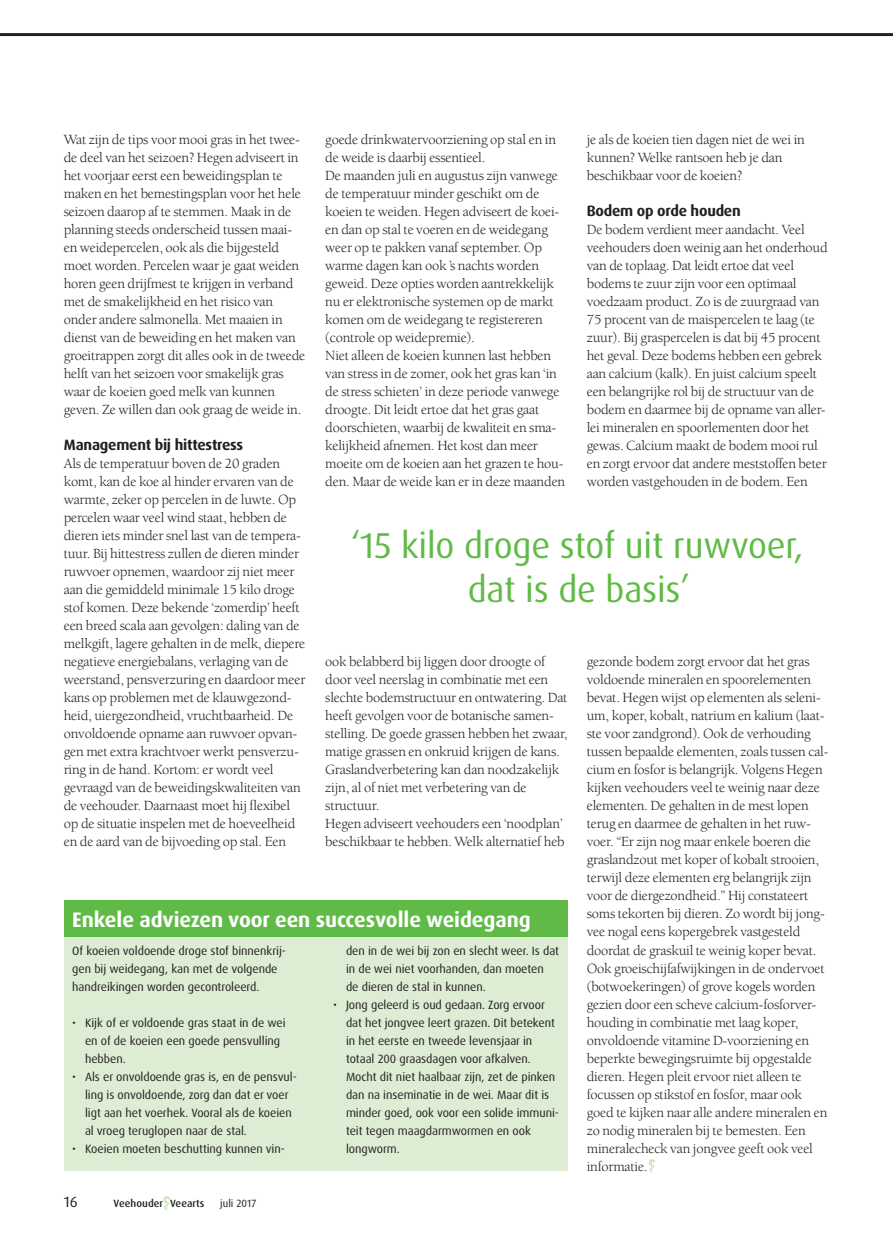
<style>
.page{position:relative;width:893px;height:1255px;background:#fff}
.page>*{position:absolute;margin:0;border:0;box-sizing:border-box;transform-origin:0 0}
.t1{font:36px/43.5px "Dax OT";letter-spacing:-.005em;color:#60bb46;text-align:center}
.t2{font:700 21px "Dax OT";letter-spacing:-.005em;color:#fff}
.t3{font:700 15px "Dax OT";letter-spacing:-.015em;color:#231f20}
.t4{font:15px "Dax OT";color:#231f20}
.t5{font:14.4px/18px "Berkeley Std";letter-spacing:-.015em;color:#231f20}
.t6{font:12px/18px "Dax OT";letter-spacing:-.005em;color:#231f20}
.t7{font:500 10.5px "Dax OT";letter-spacing:.005em;color:#231f20}
.t8{font:10.5px "Dax OT";color:#231f20}
</style>
<div class="page">
<div style="left:64px;top:900px;width:504px;height:270px;background:#ddedd4"></div>
<div style="left:64px;top:900px;width:504px;height:36px;background:#60bb46"></div>
<svg style="left:163px;top:1196px;width:7px;height:14px"></svg>
<svg style="left:649px;top:1159px;width:6px;height:13px"></svg>
<hr style="left:0;top:33px;width:893px;height:3px;background:#231f20">
<p class="t5" style="left:64px;top:131px;width:243px">Wat zijn de tips voor mooi gras in het twee&shy;de deel van het seizoen? Hegen adviseert in het voorjaar eerst een beweidingsplan te maken en het bemestingsplan voor het hele seizoen daarop af te stemmen. Maak in de planning steeds onderscheid tussen maai&shy;en weidepercelen, ook als die bijgesteld moet worden. Percelen waar je gaat weiden horen geen drijfmest te krijgen in verband met de smakelijkheid en het risico van onder andere salmonella. Met maaien in dienst van de beweiding en het maken van groeitrappen zorgt dit alles ook in de tweede helft van het seizoen voor smakelijk gras waar de koeien goed melk van kunnen geven. Ze willen dan ook graag de weide in.</p>
<p class="t3" style="left:64px;top:435px;width:181px">Management bij hittestress</p>
<p class="t5" style="left:64px;top:455px;width:243px">Als de temperatuur boven de 20 graden komt, kan de koe al hinder ervaren van de warmte, zeker op percelen in de luwte. Op percelen waar veel wind staat, hebben de dieren iets minder snel last van de tempera&shy;tuur. Bij hittestress zullen de dieren minder ruwvoer opnemen, waardoor zij niet meer aan die gemiddeld minimale 15 kilo droge stof komen. Deze bekende ‘zomerdip’ heeft een breed scala aan gevolgen: daling van de melkgift, lagere gehalten in de melk, diepere negatieve energiebalans, verlaging van de weerstand, pensverzuring en daardoor meer kans op problemen met de klauwgezond&shy;heid, uiergezondheid, vruchtbaarheid. De onvoldoende opname aan ruwvoer opvan&shy;gen met extra krachtvoer werkt pensverzu&shy;ring in de hand. Kortom: er wordt veel gevraagd van de beweidingskwaliteiten van de veehouder. Daarnaast moet hij flexibel op de situatie inspelen met de hoeveelheid en de aard van de bijvoeding op stal. Een</p>
<p class="t5" style="left:325px;top:131px;width:241px">goede drinkwatervoorziening op stal en in de weide is daarbij essentieel.<br>De maanden juli en augustus zijn vanwege de temperatuur minder geschikt om de koeien te weiden. Hegen adviseert de koei&shy;en dan op stal te voeren en de weidegang weer op te pakken vanaf september. Op warme dagen kan ook ’s nachts worden geweid. Deze opties worden aantrekkelijk nu er elektronische systemen op de markt komen om de weidegang te registereren (controle op weidepremie).<br>Niet alleen de koeien kunnen last hebben van stress in de zomer, ook het gras kan ‘in de stress schieten’ in deze periode vanwege droogte. Dit leidt ertoe dat het gras gaat doorschieten, waarbij de kwaliteit en sma&shy;kelijkheid afnemen. Het kost dan meer moeite om de koeien aan het grazen te hou&shy;den. Maar de weide kan er in deze maanden</p>
<p class="t5" style="left:587px;top:131px;width:220px">je als de koeien tien dagen niet de wei in kunnen? Welke rantsoen heb je dan beschikbaar voor de koeien?</p>
<p class="t3" style="left:587px;top:201px;width:155px">Bodem op orde houden</p>
<p class="t5" style="left:587px;top:221px;width:242px">De bodem verdient meer aandacht. Veel veehouders doen weinig aan het onderhoud van de toplaag. Dat leidt ertoe dat veel bodems te zuur zijn voor een optimaal voedzaam product. Zo is de zuurgraad van 75 procent van de maispercelen te laag (te zuur). Bij graspercelen is dat bij 45 procent het geval. Deze bodems hebben een gebrek aan calcium (kalk). En juist calcium speelt een belangrijke rol bij de structuur van de bodem en daarmee bij de opname van aller&shy;lei mineralen en spoorlementen door het gewas. Calcium maakt de bodem mooi rul en zorgt ervoor dat andere meststoffen beter worden vastgehouden in de bodem. Een</p>
<h1 class="t1" style="left:351px;top:524px;width:454px">‘15 kilo droge stof uit ruwvoer, dat is de basis’</h1>
<p class="t5" style="left:325px;top:653px;width:244px">ook belabberd bij liggen door droogte of door veel neerslag in combinatie met een slechte bodemstructuur en ontwatering. Dat heeft gevolgen voor de botanische samen&shy;stelling. De goede grassen hebben het zwaar, matige grassen en onkruid krijgen de kans.<br>Graslandverbetering kan dan noodzakelijk zijn, al of niet met verbetering van de structuur.<br>Hegen adviseert veehouders een ‘noodplan’ beschikbaar te hebben. Welk alternatief heb</p>
<p class="t5" style="left:587px;top:653px;width:243px">gezonde bodem zorgt ervoor dat het gras voldoende mineralen en spoorelementen bevat. Hegen wijst op elementen als seleni&shy;um, koper, kobalt, natrium en kalium (laat&shy;ste voor zandgrond). Ook de verhouding tussen bepaalde elementen, zoals tussen cal&shy;cium en fosfor is belangrijk. Volgens Hegen kijken veehouders veel te weinig naar deze elementen. De gehalten in de mest lopen terug en daarmee de gehalten in het ruw&shy;voer. “Er zijn nog maar enkele boeren die graslandzout met koper of kobalt strooien, terwijl deze elementen erg belangrijk zijn voor de diergezondheid.” Hij constateert soms tekorten bij dieren. Zo wordt bij jong&shy;vee nogal eens kopergebrek vastgesteld doordat de graskuil te weinig koper bevat.<br>Ook groeischijfafwijkingen in de ondervoet (botwoekeringen) of grove kogels worden gezien door een scheve calcium-fosforver&shy;houding in combinatie met laag koper, onvoldoende vitamine D-voorziening en beperkte bewegingsruimte bij opgestalde dieren. Hegen pleit ervoor niet alleen te focussen op stikstof en fosfor, maar ook goed te kijken naar alle andere mineralen en zo nodig mineralen bij te bemesten. Een mineralecheck van jongvee geeft ook veel informatie.</p>
<h2 class="t2" style="left:72px;top:905px;width:460px">Enkele adviezen voor een succesvolle weidegang</h2>
<p class="t6" style="left:72px;top:941px;width:215px">Of koeien voldoende droge stof binnenkrij&shy;gen bij weidegang, kan met de volgende handreikingen worden gecontroleerd.</p>
<p class="t6" style="left:85px;top:1013px;width:202px;text-indent:-13px">• Kijk of er voldoende gras staat in de wei en of de koeien een goede pensvulling hebben.</p>
<p class="t6" style="left:85px;top:1067px;width:213px;text-indent:-13px">• Als er onvoldoende gras is, en de pensvul&shy;ling is onvoldoende, zorg dan dat er voer ligt aan het voerhek. Vooral als de koeien al vroeg teruglopen naar de stal.</p>
<p class="t6" style="left:72px;top:1139px;width:214px">• Koeien moeten beschutting kunnen vin-</p>
<p class="t6" style="left:346px;top:941px;width:215px">den in de wei bij zon en slecht weer. Is dat in de wei niet voorhanden, dan moeten de dieren de stal in kunnen.</p>
<p class="t6" style="left:346px;top:995px;width:215px;text-indent:-13px">• Jong geleerd is oud gedaan. Zorg ervoor dat het jongvee leert grazen. Dit betekent in het eerste en tweede levensjaar in totaal 200 graasdagen voor afkalven.<br>Mocht dit niet haalbaar zijn, zet de pinken dan na inseminatie in de wei. Maar dit is minder goed, ook voor een solide immuni&shy;teit tegen maagdarmwormen en ook longworm.</p>
<p class="t4" style="left:64px;top:1191px;width:15px">16</p>
<p class="t7" style="left:114px;top:1196px;width:92px">Veehouder Veearts</p>
<p class="t8" style="left:220px;top:1196px;width:37px">juli 2017</p>
</div>
